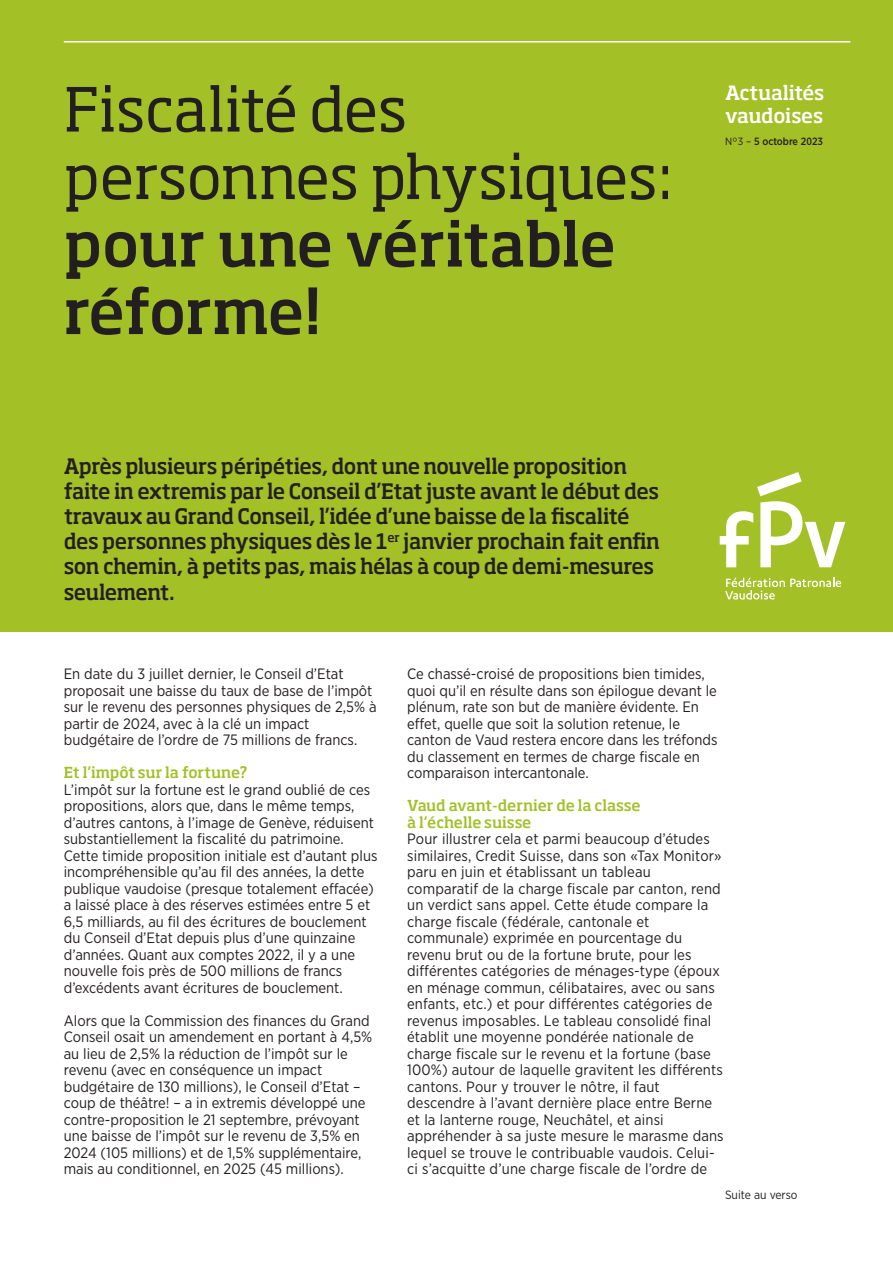
<style>
.page{position:relative;width:893px;height:1263px;background:#fff}
.page>*{position:absolute;margin:0;border:0;box-sizing:border-box;transform-origin:0 0}
.t1{font:60px/67.5px "Soho Pro";letter-spacing:-.01em;color:#231f20}
.t2{font:500 60px/67.5px "Soho Pro";letter-spacing:-.015em;color:#231f20}
.t3{font:500 21px/25.2px "Soho Pro";letter-spacing:-.025em;color:#231f20}
.t4{font:500 19.5px/22.5px "Soho Std";letter-spacing:-.02em;color:#fff}
.t5{font:15px/16.5px "Gotham Narrow";color:#231f20}
.t6{font:500 15px/16.5px "Soho Std";letter-spacing:-.01em;color:#a3c027}
.t7{font:12px "Gotham Narrow";color:#231f20}
.t8{font:500 10.5px "Gotham Narrow";color:#231f20}
.s1{font-weight:400}
</style>
<div class="page">
<div style="left:0;top:0;width:893px;height:631px;background:#a3c027"></div>
<hr style="left:64px;top:41px;width:786px;height:2px;background:#fff">
<svg style="left:725px;top:577px;width:116px;height:22px"></svg>
<svg style="left:720px;top:472px;width:125px;height:95px"></svg>
<h1 class="t1" style="left:64px;top:73px;width:611px">Fiscalité des personnes physiques:</h1>
<h1 class="t2" style="left:64px;top:207px;width:554px">pour une véritable réforme!</h1>
<p class="t3" style="left:64px;top:452px;width:598px">Après plusieurs péripéties, dont une nouvelle proposition faite in extremis par le Conseil d’Etat juste avant le début des travaux au Grand Conseil, l’idée d’une baisse de la fiscalité des personnes physiques dès le 1<sup>er</sup> janvier prochain fait enfin son chemin, à petits pas, mais hélas à coup de demi-mesures seulement.</p>
<h3 class="t4" style="left:725px;top:81px;width:101px">Actualités vaudoises</h3>
<p class="t8" style="left:725px;top:135px;width:100px"><span class="s1">N°3 –</span> 5 octobre 2023</p>
<p class="t5" style="left:64px;top:665px;width:314px">En date du 3 juillet dernier, le Conseil d’Etat proposait une baisse du taux de base de l’impôt sur le revenu des personnes physiques de 2,5% à partir de 2024, avec à la clé un impact budgétaire de l’ordre de 75 millions de francs.</p>
<p class="t6" style="left:64px;top:764px;width:186px">Et l’impôt sur la fortune?</p>
<p class="t5" style="left:64px;top:781px;width:315px">L’impôt sur la fortune est le grand oublié de ces propositions, alors que, dans le même temps, d’autres cantons, à l’image de Genève, réduisent substantiellement la fiscalité du patrimoine.<br>Cette timide proposition initiale est d’autant plus incompréhensible qu’au fil des années, la dette publique vaudoise (presque totalement effacée) a laissé place à des réserves estimées entre 5 et 6,5 milliards, au fil des écritures de bouclement du Conseil d’Etat depuis plus d’une quinzaine d’années. Quant aux comptes 2022, il y a une nouvelle fois près de 500 millions de francs d’excédents avant écritures de bouclement.</p>
<p class="t5" style="left:64px;top:1012px;width:310px">Alors que la Commission des finances du Grand Conseil osait un amendement en portant à 4,5% au lieu de 2,5% la réduction de l’impôt sur le revenu (avec en conséquence un impact budgétaire de 130 millions), le Conseil d’Etat – coup de théâtre! – a in extremis développé une contre-proposition le 21 septembre, prévoyant une baisse de l’impôt sur le revenu de 3,5% en 2024 (105 millions) et de 1,5% supplémentaire, mais au conditionnel, en 2025 (45 millions).</p>
<p class="t5" style="left:407px;top:665px;width:312px">Ce chassé-croisé de propositions bien timides, quoi qu’il en résulte dans son épilogue devant le plénum, rate son but de manière évidente. En effet, quelle que soit la solution retenue, le canton de Vaud restera encore dans les tréfonds du classement en termes de charge fiscale en comparaison intercantonale.</p>
<p class="t6" style="left:407px;top:797px;width:235px">Vaud avant-dernier de la classe à l’échelle suisse</p>
<p class="t5" style="left:407px;top:830px;width:318px">Pour illustrer cela et parmi beaucoup d’études similaires, Credit Suisse, dans son «Tax Monitor» paru en juin et établissant un tableau comparatif de la charge fiscale par canton, rend un verdict sans appel. Cette étude compare la charge fiscale (fédérale, cantonale et communale) exprimée en pourcentage du revenu brut ou de la fortune brute, pour les différentes catégories de ménages-type (époux en ménage commun, célibataires, avec ou sans enfants, etc.) et pour différentes catégories de revenus imposables. Le tableau consolidé final établit une moyenne pondérée nationale de charge fiscale sur le revenu et la fortune (base 100%) autour de laquelle gravitent les différents cantons. Pour y trouver le nôtre, il faut descendre à l’avant dernière place entre Berne et la lanterne rouge, Neuchâtel, et ainsi appréhender à sa juste mesure le marasme dans lequel se trouve le contribuable vaudois. Celui&shy;ci s’acquitte d’une charge fiscale de l’ordre de</p>
<p class="t7" style="left:725px;top:1187px;width:74px">Suite au verso</p>
</div>
